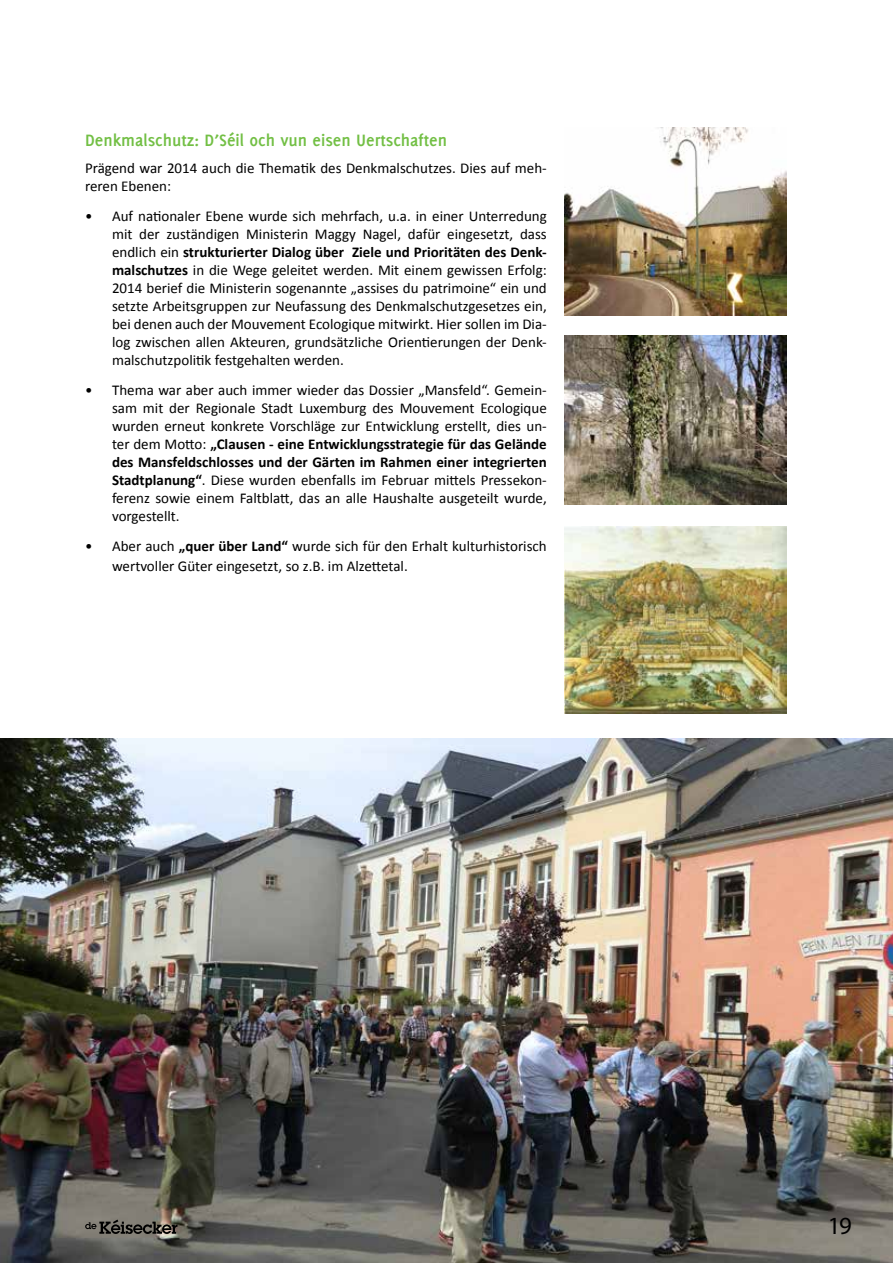
<style>
.page{position:relative;width:893px;height:1263px;background:#fff}
.page>*{position:absolute;margin:0;border:0;box-sizing:border-box;transform-origin:0 0}
.t1{font:24.75px "Myriad Pro";color:#000}
.t2{font:700 18px "Delicious";color:#72bf44}
.t3{font:15px/18px "Calibri";color:#000}
.s1{font-weight:700}
</style>
<div class="page">
<img style="left:565px;top:128px;width:222px;height:187px">
<img style="left:565px;top:336px;width:222px;height:169px">
<img style="left:565px;top:526px;width:222px;height:187px">
<img style="left:0;top:738px;width:893px;height:525px">
<svg style="left:85px;top:1219px;width:93px;height:15px"></svg>
<p class="t2" style="left:85px;top:130px;width:364px">Denkmalschutz: D’Séil och vun eisen Uertschaften</p>
<p class="t3" style="left:85px;top:159px;width:463px">Prägend war 2014 auch die Thematik des Denkmalschutzes. Dies auf meh&shy;reren Ebenen:</p>
<p class="t3" style="left:112px;top:207px;width:436px;text-align:justify;text-indent:-27px">• Auf nationaler Ebene wurde sich mehrfach, u.a. in einer Unterredung mit der zuständigen Ministerin Maggy Nagel, dafür eingesetzt, dass endlich ein <span class="s1">strukturierter Dialog über Ziele und Prioritäten des Denk&shy;malschutzes</span> in die Wege geleitet werden. Mit einem gewissen Erfolg:<br>2014 berief die Ministerin sogenannte „assises du patrimoine“ ein und setzte Arbeitsgruppen zur Neufassung des Denkmalschutzgesetzes ein, bei denen auch der Mouvement Ecologique mitwirkt. Hier sollen im Dia&shy;log zwischen allen Akteuren, grundsätzliche Orientierungen der Denk&shy;malschutzpolitik festgehalten werden.</p>
<p class="t3" style="left:112px;top:381px;width:436px;text-align:justify;text-indent:-27px">• Thema war aber auch immer wieder das Dossier „Mansfeld“. Gemein&shy;sam mit der Regionale Stadt Luxemburg des Mouvement Ecologique wurden erneut konkrete Vorschläge zur Entwicklung erstellt, dies un&shy;ter dem Motto: <span class="s1">„Clausen - eine Entwicklungsstrategie für das Gelände des Mansfeldschlosses und der Gärten im Rahmen einer integrierten Stadtplanung“</span>. Diese wurden ebenfalls im Februar mittels Pressekon&shy;ferenz sowie einem Faltblatt, das an alle Haushalte ausgeteilt wurde, vorgestellt.</p>
<p class="t3" style="left:112px;top:536px;width:436px;line-height:19.8px;text-indent:-27px">• Aber auch <span class="s1">„quer über Land“</span> wurde sich für den Erhalt kulturhistorisch wertvoller Güter eingesetzt, so z.B. im Alzettetal.</p>
<h1 class="t1" style="left:828px;top:1210px;width:26px">19</h1>
</div>
